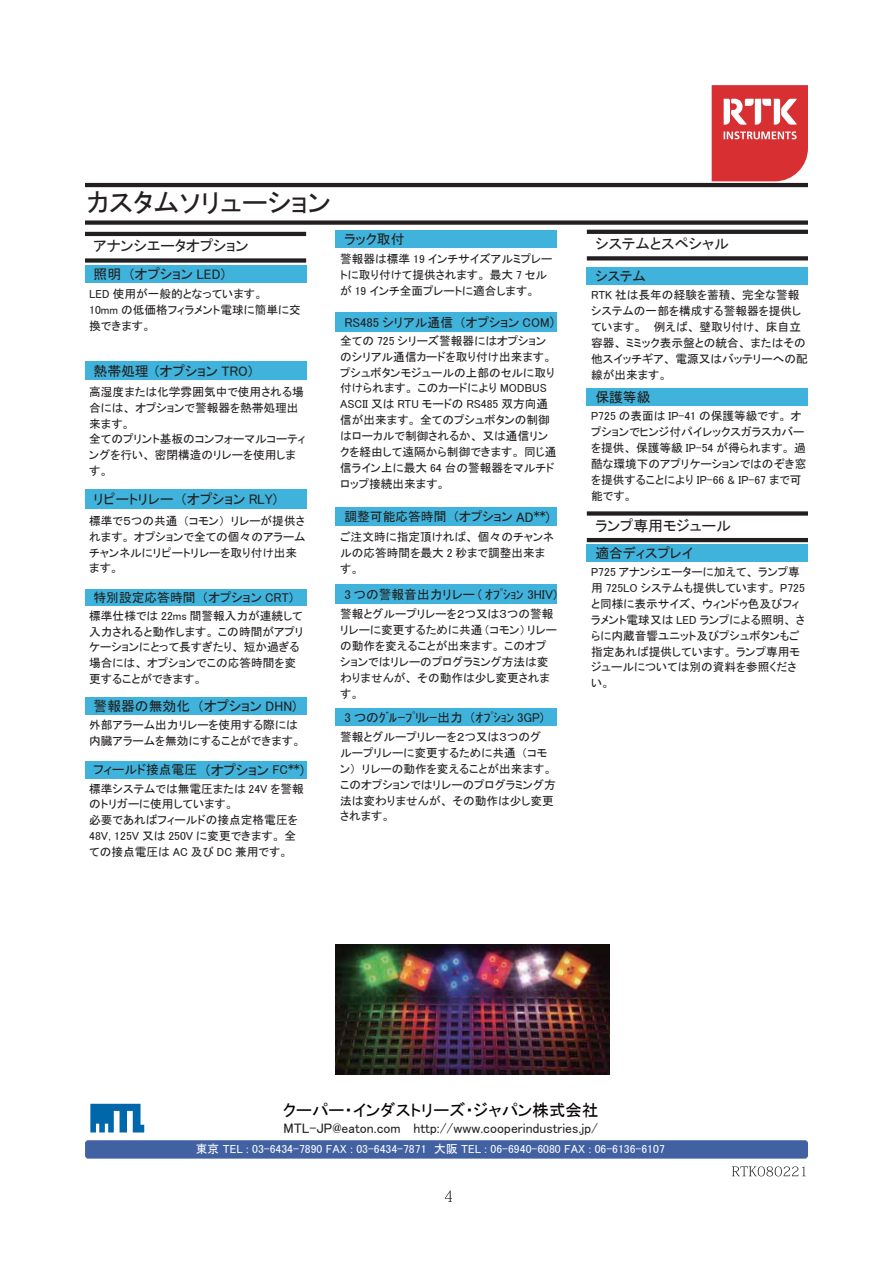
<style>
.page{position:relative;width:893px;height:1263px;background:#fff}
.page>*{position:absolute;margin:0;border:0;box-sizing:border-box;transform-origin:0 0}
.t1{font:26.55px "MS P Gothic";color:#231f20}
.t2{font:16.5px "MS P Gothic";color:#050100}
.t3{font:14.85px "MS P Gothic";color:#231f20}
.t4{font:13.8px "MS P Gothic";color:#231f20}
.t5{font:12.75px "MS P Gothic";color:#231f20}
.t6{font:11.7px/15.9px "MS P Gothic";color:#231f20}
.t7{font:11.7px "MS P Gothic";color:#fff}
.s1{font-size:13.8px}
</style>
<div class="page">
<svg style="left:445px;top:1191px;width:7px;height:11px"></svg>
<svg style="left:712px;top:85px;width:96px;height:96px;background:#dd5052"></svg>
<svg style="left:732px;top:1166px;width:74px;height:10px"></svg>
<div style="left:85px;top:362px;width:221px;height:18px;background:#3fb3db"></div>
<div style="left:85px;top:220px;width:723px;height:5px;background:#231f20"></div>
<hr style="left:85px;top:183px;width:723px;height:4px;background:#231f20">
<div style="left:85px;top:489px;width:221px;height:20px;background:#3fb3db"></div>
<div style="left:336px;top:231px;width:221px;height:17px;background:#3fb3db"></div>
<div style="left:85px;top:697px;width:221px;height:17px;background:#3fb3db"></div>
<div style="left:336px;top:313px;width:221px;height:19px;background:#3fb3db"></div>
<div style="left:85px;top:589px;width:221px;height:17px;background:#3fb3db"></div>
<div style="left:85px;top:265px;width:221px;height:17px;background:#3fb3db"></div>
<div style="left:85px;top:761px;width:221px;height:17px;background:#3fb3db"></div>
<hr style="left:85px;top:232px;width:221px;height:4px;background:#231f20">
<div style="left:85px;top:258px;width:221px;height:5px;background:#231f20"></div>
<div style="left:336px;top:507px;width:221px;height:19px;background:#3fb3db"></div>
<div style="left:336px;top:584px;width:221px;height:20px;background:#3fb3db"></div>
<div style="left:587px;top:511px;width:221px;height:5px;background:#231f20"></div>
<hr style="left:587px;top:538px;width:221px;height:4px;background:#231f20">
<div style="left:336px;top:709px;width:221px;height:17px;background:#3fb3db"></div>
<svg style="left:587px;top:230px;width:221px;height:4px"></svg>
<div style="left:587px;top:256px;width:221px;height:5px;background:#231f20"></div>
<div style="left:587px;top:267px;width:221px;height:18px;background:#3fb3db"></div>
<div style="left:587px;top:388px;width:221px;height:18px;background:#3fb3db"></div>
<div style="left:587px;top:544px;width:221px;height:18px;background:#3fb3db"></div>
<img style="left:336px;top:944px;width:273px;height:130px">
<svg style="left:90px;top:1104px;width:54px;height:29px"></svg>
<div style="left:87px;top:1142px;width:719px;height:14px;background:#4261a3"></div>
<div style="left:85px;top:1140px;width:723px;height:19px;border:4px solid #4261a3"></div>
<h1 class="t1" style="left:87px;top:189px;width:246px">カスタムソリューション</h1>
<p class="t3" style="left:94px;top:238px;width:157px">アナンシエータオプション</p>
<p class="t4" style="left:94px;top:267px;width:133px">照明（オプション LED)</p>
<p class="t6" style="left:89px;top:286px;width:213px">LED 使用が一般的となっています。<br>10mm の低価格フィラメント電球に簡単に交換できます。</p>
<p class="t4" style="left:94px;top:364px;width:160px">熱帯処理 （オプション TRO)</p>
<p class="t6" style="left:89px;top:383px;width:218px">高湿度または化学雰囲気中で使用される場合には、オプションで警報器を熱帯処理出来ます。<br>全てのプリント基板のコンフォーマルコーティングを行い、密閉構造のリレーを使用します。</p>
<p class="t6" style="left:89px;top:512px;width:218px">標準で５つの共通（コモン）リレーが提供されます。オプションで全ての個々のアラームチャンネルにリピートリレーを取り付け出来ます。</p>
<p class="t6" style="left:89px;top:607px;width:216px">標準仕様では 22ms 間警報入力が連続して入力されると動作します。この時間がアプリケーションにとって長すぎたり、短か過ぎる場合には、オプションでこの応答時間を変更することができます。</p>
<p class="t6" style="left:89px;top:717px;width:213px">外部アラーム出力リレーを使用する際には内臓アラームを無効にすることができます。</p>
<p class="t6" style="left:89px;top:780px;width:216px">標準システムでは無電圧または 24V を警報のトリガーに使用しています。<br>必要であればフィールドの接点定格電圧を<br>48V, 125V 又は 250V に変更できます。全ての接点電圧は AC 及び DC 兼用です。</p>
<p class="t4" style="left:94px;top:492px;width:185px">リピートリレー（オプション RLY)</p>
<p class="t5" style="left:94px;top:591px;width:201px">特別設定応答時間（オプション CRT)</p>
<p class="t4" style="left:94px;top:699px;width:204px">警報器の無効化（オプション DHN)</p>
<p class="t5" style="left:94px;top:763px;width:212px">フィールド接点電圧<span class="s1">（オプション</span> FC<sup>**</sup><span class="s1">)</span></p>
<p class="t4" style="left:344px;top:233px;width:62px">ラック取付</p>
<p class="t6" style="left:340px;top:251px;width:214px">警報器は標準 19 インチサイズアルミプレートに取り付けて提供されます。最大 7 セルが 19 インチ全面プレートに適合します。</p>
<p class="t6" style="left:340px;top:332px;width:218px">全ての 725 シリーズ警報器にはオプションのシリアル通信カードを取り付け出来ます。プシュボタンモジュールの上部のセルに取り付けられます。このカードにより MODBUS<br>ASCII 又は RTU モードの RS485 双方向通信が出来ます。全てのプシュボタンの制御はローカルで制御されるか、又は通信リンクを経由して遠隔から制御できます。同じ通信ライン上に最大 64 台の警報器をマルチドロップ接続出来ます。</p>
<p class="t5" style="left:344px;top:316px;width:211px">RS485 シリアル通信（オプション COM<span class="s1">)</span></p>
<p class="t5" style="left:344px;top:510px;width:207px">調整可能応答時間（オプション <span class="s1">AD</span><sup>**</sup><span class="s1">)</span></p>
<p class="t6" style="left:340px;top:528px;width:215px">ご注文時に指定頂ければ、個々のチャンネルの応答時間を最大 2 秒まで調整出来ます。</p>
<p class="t6" style="left:340px;top:606px;width:218px">警報とグループリレーを２つ又は３つの警報リレーに変更するために共通（コモン）リレーの動作を変えることが出来ます。このオプションではリレーのプログラミング方法は変わりませんが、その動作は少し変更されます。</p>
<p class="t6" style="left:340px;top:729px;width:217px">警報とグループリレーを２つ又は３つのグ<br>ループリレーに変更するために共通（コモン）リレーの動作を変えることが出来ます。このオプションではリレーのプログラミング方法は変わりませんが、その動作は少し変更されます。</p>
<p class="t5" style="left:344px;top:588px;width:214px">3 つの警報音出力リレー ( ｵﾌﾟｼｮﾝ 3HIV)</p>
<p class="t5" style="left:344px;top:711px;width:201px">3 つのｸﾞﾙｰﾌﾟﾘﾚｰ出力（ｵﾌﾟｼｮﾝ 3GP)</p>
<p class="t3" style="left:595px;top:236px;width:135px">システムとスペシャル</p>
<p class="t4" style="left:595px;top:269px;width:52px">システム</p>
<p class="t6" style="left:591px;top:287px;width:218px">RTK 社は長年の経験を蓄積、完全な警報システムの一部を構成する警報器を提供しています。　例えば、壁取り付け、床自立容器、ミミック表示盤との統合、またはその他スイッチギア、電源又はバッテリーへの配線が出来ます。</p>
<p class="t6" style="left:591px;top:408px;width:217px">P725 の表面は IP-41 の保護等級です。オプションでヒンジ付パイレックスガラスカバーを提供、保護等級 IP-54 が得られます。過酷な環境下のアプリケーションではのぞき窓を提供することにより IP-66 &amp; IP-67 まで可能です。</p>
<p class="t4" style="left:595px;top:390px;width:57px">保護等級</p>
<p class="t3" style="left:595px;top:518px;width:137px">ランプ専用モジュール</p>
<p class="t4" style="left:595px;top:546px;width:99px">適合ディスプレイ</p>
<p class="t6" style="left:591px;top:564px;width:215px">P725 アナンシエーターに加えて、ランプ専用 725LO システムも提供しています。 P725と同様に表示サイズ、ウィンドゥ色及びフィラメント電球又は LED ランプによる照明、さらに内蔵音響ユニット及びプシュボタンもご指定あれば提供しています。ランプ専用モジュールについては別の資料を参照ください。</p>
<h2 class="t2" style="left:283px;top:1102px;width:317px">クーパー・インダストリーズ・ジャパン株式会社</h2>
<p class="t4" style="left:284px;top:1121px;width:316px">MTL-JP@eaton.com http://www.cooperindustries.jp/</p>
<p class="t7" style="left:196px;top:1143px;width:470px">東京 TEL : 03-6434-7890 FAX : 03-6434-7871　大阪 TEL : 06-6940-6080 FAX : 06-6136-6107</p>
</div>
